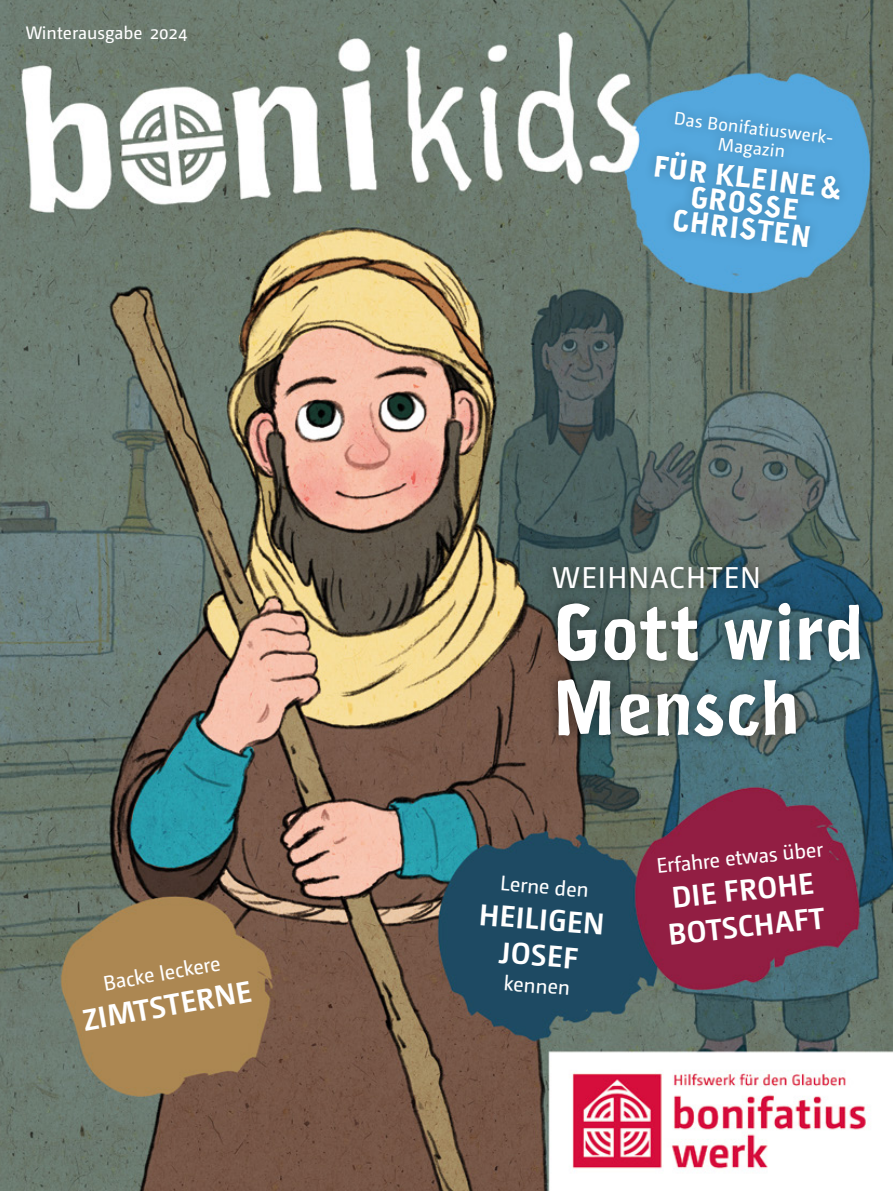
<style>
.page{position:relative;width:893px;height:1191px;background:#fff}
.page>*{position:absolute;margin:0;border:0;box-sizing:border-box;transform-origin:0 0}
.t1{font:75px/75px "Naima";letter-spacing:-.01em;color:#fff}
.t2{font:700 30px/36px "Camingo Dos Pro";color:#fff;text-align:center}
.t3{font:30px "Camingo Dos Pro";letter-spacing:.035em;color:#fff}
.t4{font:28.5px/25.5px "Naima";color:#fff;text-align:center}
.t5{font:21px "Camingo Dos Pro";color:#fff}
.t6{font:18px/19.5px "Camingo Dos Pro";color:#fff;text-align:center}
</style>
<div class="page">
<img style="left:0;top:0;width:893px;height:1191px">
<svg style="left:636px;top:98px;width:223px;height:165px;background:#519fd1"></svg>
<div style="left:542px;top:555px;width:329px;height:192px;background:#000;opacity:.5"></div>
<p class="t6" style="left:26px;top:23px;width:164px">Winterausgabe 2024</p>
<p class="t5" style="left:101px;top:971px;width:120px;rotate:-10deg">Backe leckere</p>
<h2 class="t2" style="left:80px;top:1002px;width:172px;rotate:-10deg">ZIMTSTERNE</h2>
<p class="t6" style="left:675px;top:108px;width:164px;rotate:7deg">Das Bonifatiuswerk-<br>Magazin</p>
<h3 class="t4" style="left:655px;top:153px;width:192px;rotate:7deg">FÜR KLEINE&amp;<br>GROSSE<br>CHRISTEN</h3>
<h2 class="t3" style="left:552px;top:560px;width:211px">WEIHNACHTEN</h2>
<h1 class="t1" style="left:552px;top:594px;width:315px">Gott wird<br>Mensch</h1>
<p class="t5" style="left:501px;top:871px;width:90px;rotate:4deg">Lerne den</p>
<h2 class="t2" style="left:481px;top:895px;width:127px;rotate:5deg">HEILIGEN<br>JOSEF</h2>
<p class="t5" style="left:504px;top:970px;width:68px;rotate:4deg">kennen</p>
<p class="t5" style="left:655px;top:854px;width:169px;rotate:-6deg">Erfahre etwas über</p>
<h2 class="t2" style="left:663px;top:880px;width:159px;text-align:left;rotate:-6deg">DIE FROHE<br>BOTSCHAFT</h2>
</div>
